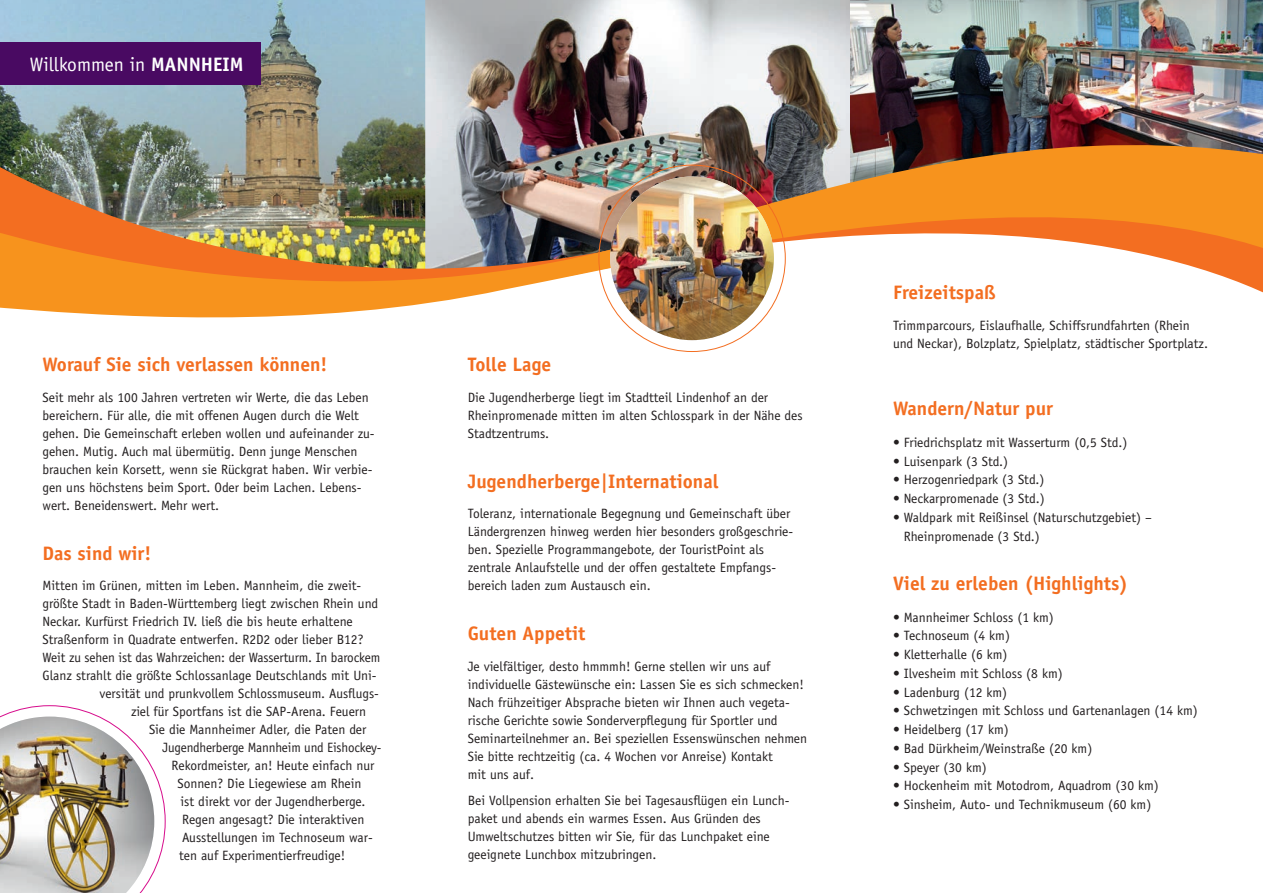
<style>
.page{position:relative;width:1263px;height:893px;background:#fff}
.page>*{position:absolute;margin:0;border:0;box-sizing:border-box;transform-origin:0 0}
.t1{font:700 19.5px "Officina Sans Std";color:#f36e21}
.t2{font:19.5px "Officina Sans Std";color:#fff}
.t3{font:13.5px/18px "Officina Sans Std";color:#231f20}
.s1{font-weight:700}
</style>
<div class="page">
<img style="left:0;top:0;width:425px;height:140px">
<img style="left:425px;top:0;width:425px;height:140px">
<img style="left:850px;top:0;width:413px;height:140px">
<img style="left:0;top:140px;width:1263px;height:190px">
<div style="left:0;top:43px;width:261px;height:42px;background:#490a62"></div>
<svg style="left:0;top:705px;width:165px;height:167px"></svg>
<img style="left:0;top:717px;width:154px;height:176px">
<img style="left:610px;top:176px;width:164px;height:164px;border-radius:82px">
<h1 class="t2" style="left:30px;top:53px;width:215px">Willkommen in <span class="s1">MANNHEIM</span></h1>
<h1 class="t1" style="left:43px;top:352px;width:286px">Worauf Sie sich verlassen können!</h1>
<p class="t3" style="left:43px;top:388px;width:334px">Seit mehr als 100 Jahren vertreten wir Werte, die das Leben bereichern. Für alle, die mit offenen Augen durch die Welt gehen. Die Gemeinschaft erleben wollen und aufeinander zu&shy;gehen. Mutig. Auch mal übermütig. Denn junge Menschen brauchen kein Korsett, wenn sie Rückgrat haben. Wir verbie&shy;gen uns höchstens beim Sport. Oder beim Lachen. Lebens&shy;wert. Beneidenswert. Mehr wert.</p>
<h1 class="t1" style="left:43px;top:541px;width:110px">Das sind wir!</h1>
<p class="t3" style="left:43px;top:577px;width:320px">Mitten im Grünen, mitten im Leben. Mannheim, die zweit-</p>
<p class="t3" style="left:43px;top:595px;width:337px">größte Stadt in Baden-Württemberg liegt zwischen Rhein und</p>
<p class="t3" style="left:43px;top:613px;width:312px">Neckar. Kurfürst Friedrich IV. ließ die bis heute erhaltene</p>
<p class="t3" style="left:43px;top:631px;width:322px">Straßenform in Quadrate entwerfen. R2D2 oder lieber B12?</p>
<p class="t3" style="left:43px;top:649px;width:339px">Weit zu sehen ist das Wahrzeichen: der Wasserturm. In barockem</p>
<p class="t3" style="left:43px;top:667px;width:336px">Glanz strahlt die größte Schlossanlage Deutschlands mit Uni-</p>
<p class="t3" style="left:100px;top:685px;width:280px">versität und prunkvollem Schlossmuseum. Ausflugs-</p>
<p class="t3" style="left:131px;top:703px;width:237px">ziel für Sportfans ist die SAP-Arena. Feuern</p>
<p class="t3" style="left:149px;top:721px;width:219px">Sie die Mannheimer Adler, die Paten der</p>
<p class="t3" style="left:163px;top:739px;width:221px">Jugendherberge Mannheim und Eishockey-</p>
<p class="t3" style="left:172px;top:757px;width:204px">Rekordmeister, an! Heute einfach nur</p>
<p class="t3" style="left:178px;top:775px;width:186px">Sonnen? Die Liegewiese am Rhein</p>
<p class="t3" style="left:181px;top:793px;width:186px">ist direkt vor der Jugendherberge.</p>
<p class="t3" style="left:182px;top:811px;width:184px">Regen angesagt? Die interaktiven</p>
<p class="t3" style="left:182px;top:829px;width:192px">Ausstellungen im Technoseum war-</p>
<p class="t3" style="left:179px;top:847px;width:168px">ten auf Experimentierfreudige!</p>
<h1 class="t1" style="left:468px;top:352px;width:85px">Tolle Lage</h1>
<p class="t3" style="left:468px;top:388px;width:336px">Die Jugendherberge liegt im Stadtteil Lindenhof an der<br>Rheinpromenade mitten im alten Schlosspark in der Nähe des<br>Stadtzentrums.</p>
<h1 class="t1" style="left:468px;top:469px;width:252px">Jugendherberge|International</h1>
<p class="t3" style="left:468px;top:505px;width:327px">Toleranz, internationale Begegnung und Gemeinschaft über Ländergrenzen hinweg werden hier besonders großgeschrie&shy;ben. Spezielle Programmangebote, der TouristPoint als zentrale Anlaufstelle und der offen gestaltete Empfangs&shy;bereich laden zum Austausch ein.</p>
<h1 class="t1" style="left:468px;top:621px;width:119px">Guten Appetit</h1>
<p class="t3" style="left:468px;top:657px;width:341px">Je vielfältiger, desto hmmmh! Gerne stellen wir uns auf individuelle Gästewünsche ein: Lassen Sie es sich schmecken!<br>Nach frühzeitiger Absprache bieten wir Ihnen auch vegeta&shy;rische Gerichte sowie Sonderverpflegung für Sportler und Seminarteilnehmer an. Bei speziellen Essenswünschen nehmen Sie bitte rechtzeitig (ca. 4 Wochen vor Anreise) Kontakt<br>mit uns auf.</p>
<p class="t3" style="left:468px;top:791px;width:322px">Bei Vollpension erhalten Sie bei Tagesausflügen ein Lunch&shy;paket und abends ein warmes Essen. Aus Gründen des Umweltschutzes bitten wir Sie, für das Lunchpaket eine geeignete Lunchbox mitzubringen.</p>
<h1 class="t1" style="left:893px;top:280px;width:104px">Freizeitspaß</h1>
<p class="t3" style="left:893px;top:316px;width:317px">Trimmparcours, Eislaufhalle, Schiffsrundfahrten (Rhein und Neckar), Bolzplatz, Spielplatz, städtischer Sportplatz.</p>
<h1 class="t1" style="left:893px;top:396px;width:161px">Wandern/Natur pur</h1>
<p class="t3" style="left:893px;top:433px;width:236px">• Friedrichsplatz mit Wasserturm (0,5 Std.)</p>
<p class="t3" style="left:893px;top:452px;width:117px">• Luisenpark (3 Std.)</p>
<p class="t3" style="left:893px;top:471px;width:153px">• Herzogenriedpark (3 Std.)</p>
<p class="t3" style="left:893px;top:489px;width:153px">• Neckarpromenade (3 Std.)</p>
<p class="t3" style="left:904px;top:508px;width:250px;line-height:18.8px;text-indent:-11px">• Waldpark mit Reißinsel (Naturschutzgebiet) –<br>Rheinpromenade (3 Std.)</p>
<h1 class="t1" style="left:893px;top:571px;width:237px">Viel zu erleben (Highlights)</h1>
<p class="t3" style="left:893px;top:608px;width:162px">• Mannheimer Schloss (1 km)</p>
<p class="t3" style="left:893px;top:627px;width:118px">• Technoseum (4 km)</p>
<p class="t3" style="left:893px;top:645px;width:116px">• Kletterhalle (6 km)</p>
<p class="t3" style="left:893px;top:664px;width:171px">• Ilvesheim mit Schloss (8 km)</p>
<p class="t3" style="left:893px;top:683px;width:116px">• Ladenburg (12 km)</p>
<p class="t3" style="left:893px;top:702px;width:306px">• Schwetzingen mit Schloss und Gartenanlagen (14 km)</p>
<p class="t3" style="left:893px;top:720px;width:117px">• Heidelberg (17 km)</p>
<p class="t3" style="left:893px;top:739px;width:201px">• Bad Dürkheim/Weinstraße (20 km)</p>
<p class="t3" style="left:893px;top:758px;width:95px">• Speyer (30 km)</p>
<p class="t3" style="left:893px;top:777px;width:267px">• Hockenheim mit Motodrom, Aquadrom (30 km)</p>
<p class="t3" style="left:893px;top:795px;width:260px">• Sinsheim, Auto- und Technikmuseum (60 km)</p>
</div>
